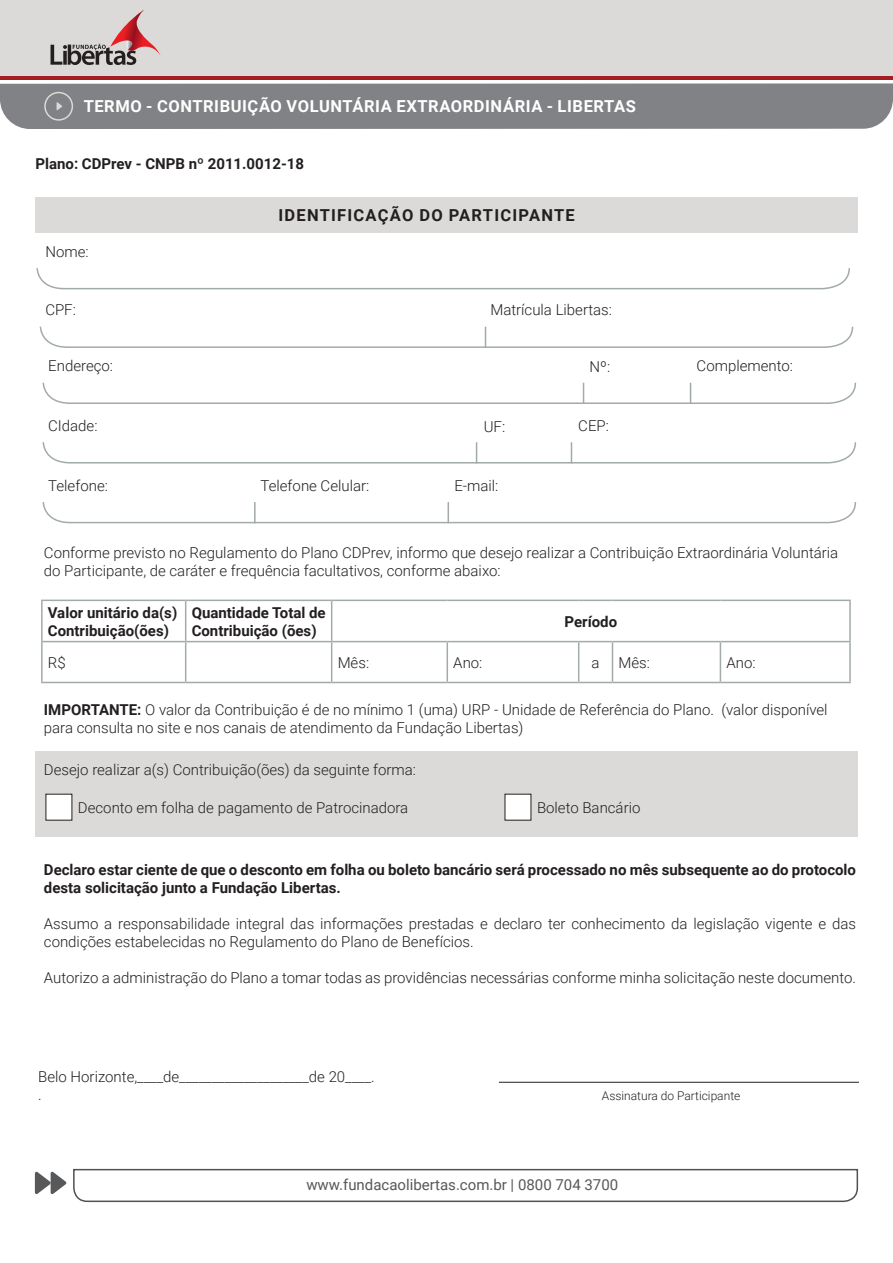
<style>
.page{position:relative;width:893px;height:1263px;background:#fff}
.page>*{position:absolute;margin:0;border:0;box-sizing:border-box;transform-origin:0 0}
.t1{font:700 16.5px "Roboto";letter-spacing:.035em;color:#fff}
.t2{font:700 16.5px "Roboto";letter-spacing:.075em;color:#231f20}
.t3{font:300 15px/18px "Roboto";color:#231f20}
.t4{font:700 15px/18px "Roboto";color:#231f20}
.t5{font:15px "Roboto";color:#57585a}
.t6{font:300 12px "Roboto";color:#231f20}
.s1{font-weight:700}
</style>
<div class="page">
<div style="left:0;top:0;width:893px;height:76px;background:#dbdad8"></div>
<hr style="left:0;top:77px;width:893px;height:3px;background:#a41d20">
<svg style="left:51px;top:9px;width:109px;height:56px"></svg>
<div style="left:0;top:83px;width:893px;height:46px;background:#808285"></div>
<svg style="left:35px;top:1168px;width:824px;height:35px"></svg>
<div style="left:35px;top:751px;width:822px;height:85px;background:#dbdad8"></div>
<svg style="left:39px;top:326px;width:815px;height:22px"></svg>
<svg style="left:36px;top:268px;width:814px;height:22px"></svg>
<div style="left:35px;top:197px;width:822px;height:35px;background:#dbdad8"></div>
<svg style="left:42px;top:382px;width:815px;height:22px"></svg>
<svg style="left:42px;top:442px;width:815px;height:22px"></svg>
<hr style="left:499px;top:1082px;width:360px;height:1px;background:#231f20">
<hr style="left:41px;top:600px;width:145px;height:1px;background:#a2aaaa">
<hr style="left:41px;top:601px;width:2px;height:40px;background:#a2aaaa">
<hr style="left:186px;top:600px;width:146px;height:1px;background:#a2aaaa">
<hr style="left:185px;top:601px;width:1px;height:40px;background:#a2aaaa">
<hr style="left:332px;top:600px;width:115px;height:1px;background:#a2aaaa">
<hr style="left:331px;top:601px;width:1px;height:40px;background:#a2aaaa">
<hr style="left:447px;top:600px;width:132px;height:1px;background:#a2aaaa">
<hr style="left:579px;top:600px;width:33px;height:1px;background:#a2aaaa">
<hr style="left:612px;top:600px;width:108px;height:1px;background:#a2aaaa">
<hr style="left:720px;top:600px;width:131px;height:1px;background:#a2aaaa">
<hr style="left:849px;top:601px;width:2px;height:40px;background:#a2aaaa">
<hr style="left:41px;top:641px;width:145px;height:1px;background:#a2aaaa">
<hr style="left:41px;top:642px;width:2px;height:40px;background:#a2aaaa">
<hr style="left:186px;top:641px;width:146px;height:1px;background:#a2aaaa">
<hr style="left:185px;top:642px;width:1px;height:40px;background:#a2aaaa">
<hr style="left:332px;top:641px;width:115px;height:1px;background:#a2aaaa">
<hr style="left:331px;top:642px;width:1px;height:40px;background:#a2aaaa">
<hr style="left:447px;top:641px;width:132px;height:1px;background:#a2aaaa">
<hr style="left:447px;top:642px;width:1px;height:40px;background:#a2aaaa">
<hr style="left:579px;top:641px;width:33px;height:1px;background:#a2aaaa">
<hr style="left:578px;top:642px;width:1px;height:40px;background:#a2aaaa">
<hr style="left:612px;top:641px;width:108px;height:1px;background:#a2aaaa">
<hr style="left:612px;top:642px;width:1px;height:40px;background:#a2aaaa">
<hr style="left:720px;top:641px;width:131px;height:1px;background:#a2aaaa">
<hr style="left:720px;top:642px;width:1px;height:40px;background:#a2aaaa">
<hr style="left:849px;top:642px;width:2px;height:40px;background:#a2aaaa">
<hr style="left:41px;top:682px;width:145px;height:1px;background:#a2aaaa">
<hr style="left:186px;top:682px;width:146px;height:1px;background:#a2aaaa">
<hr style="left:332px;top:682px;width:115px;height:1px;background:#a2aaaa">
<hr style="left:447px;top:682px;width:132px;height:1px;background:#a2aaaa">
<hr style="left:579px;top:682px;width:33px;height:1px;background:#a2aaaa">
<hr style="left:612px;top:682px;width:108px;height:1px;background:#a2aaaa">
<hr style="left:720px;top:682px;width:131px;height:1px;background:#a2aaaa">
<div style="left:46px;top:794px;width:26px;height:26px;background:#fff"></div>
<div style="left:505px;top:794px;width:26px;height:26px;background:#fff"></div>
<svg style="left:42px;top:502px;width:815px;height:22px"></svg>
<p class="t1" style="left:84px;top:94px;width:554px">TERMO - CONTRIBUIÇÃO VOLUNTÁRIA EXTRAORDINÁRIA - LIBERTAS</p>
<p class="t4" style="left:35px;top:154px;width:270px">Plano: CDPrev - CNPB nº 2011.0012-18</p>
<p class="t3" style="left:45px;top:242px;width:45px">Nome:</p>
<p class="t2" style="left:279px;top:204px;width:298px">IDENTIFICAÇÃO DO PARTICIPANTE</p>
<p class="t3" style="left:45px;top:300px;width:32px">CPF:</p>
<p class="t3" style="left:490px;top:300px;width:123px">Matrícula Libertas:</p>
<p class="t3" style="left:48px;top:356px;width:66px">Endereço:</p>
<p class="t3" style="left:590px;top:357px;width:22px">Nº:</p>
<p class="t3" style="left:697px;top:356px;width:98px">Complemento:</p>
<p class="t3" style="left:48px;top:416px;width:51px">CIdade:</p>
<p class="t3" style="left:484px;top:417px;width:23px">UF:</p>
<p class="t3" style="left:578px;top:416px;width:32px">CEP:</p>
<p class="t3" style="left:48px;top:476px;width:61px">Telefone:</p>
<p class="t3" style="left:261px;top:476px;width:110px">Telefone Celular:</p>
<p class="t3" style="left:454px;top:476px;width:46px">E-mail:</p>
<p class="t3" style="left:44px;top:543px;width:796px">Conforme previsto no Regulamento do Plano CDPrev, informo que desejo realizar a Contribuição Extraordinária Voluntária do Participante, de caráter e frequência facultativos, conforme abaixo:</p>
<p class="t4" style="left:48px;top:603px;width:131px">Valor unitário da(s)</p>
<p class="t4" style="left:48px;top:621px;width:123px">Contribuição(ões)</p>
<p class="t4" style="left:192px;top:603px;width:135px">Quantidade Total de</p>
<p class="t4" style="left:192px;top:621px;width:126px">Contribuição (ões)</p>
<p class="t4" style="left:564px;top:612px;width:54px">Período</p>
<p class="t3" style="left:48px;top:653px;width:19px">R$</p>
<p class="t3" style="left:338px;top:653px;width:33px">Mês:</p>
<p class="t3" style="left:453px;top:653px;width:31px">Ano:</p>
<p class="t3" style="left:592px;top:653px;width:10px">a</p>
<p class="t3" style="left:618px;top:653px;width:33px">Mês:</p>
<p class="t3" style="left:726px;top:653px;width:31px">Ano:</p>
<p class="t3" style="left:44px;top:700px;width:785px"><span class="s1">IMPORTANTE:</span> O valor da Contribuição é de no mínimo 1 (uma) URP - Unidade de Referência do Plano. (valor disponível para consulta no site e nos canais de atendimento da Fundação Libertas)</p>
<p class="t3" style="left:44px;top:760px;width:374px">Desejo realizar a(s) Contribuição(ões) da seguinte forma:</p>
<p class="t3" style="left:78px;top:798px;width:332px">Deconto em folha de pagamento de Patrocinadora</p>
<p class="t3" style="left:537px;top:798px;width:105px">Boleto Bancário</p>
<p class="t4" style="left:44px;top:860px;width:814px">Declaro estar ciente de que o desconto em folha ou boleto bancário será processado no mês subsequente ao do protocolo desta solicitação junto a Fundação Libertas.</p>
<p class="t3" style="left:44px;top:914px;width:814px">Assumo a responsabilidade integral das informações prestadas e declaro ter conhecimento da legislação vigente e das condições estabelecidas no Regulamento do Plano de Benefícios.</p>
<p class="t3" style="left:44px;top:968px;width:814px">Autorizo a administração do Plano a tomar todas as providências necessárias conforme minha solicitação neste documento.</p>
<p class="t3" style="left:38px;top:1067px;width:338px">Belo Horizonte,____de____________________de 20____. .</p>
<p class="t6" style="left:602px;top:1087px;width:140px">Assinatura do Participante</p>
<p class="t5" style="left:306px;top:1174px;width:313px">www.fundacaolibertas.com.br | 0800 704 3700</p>
</div>
